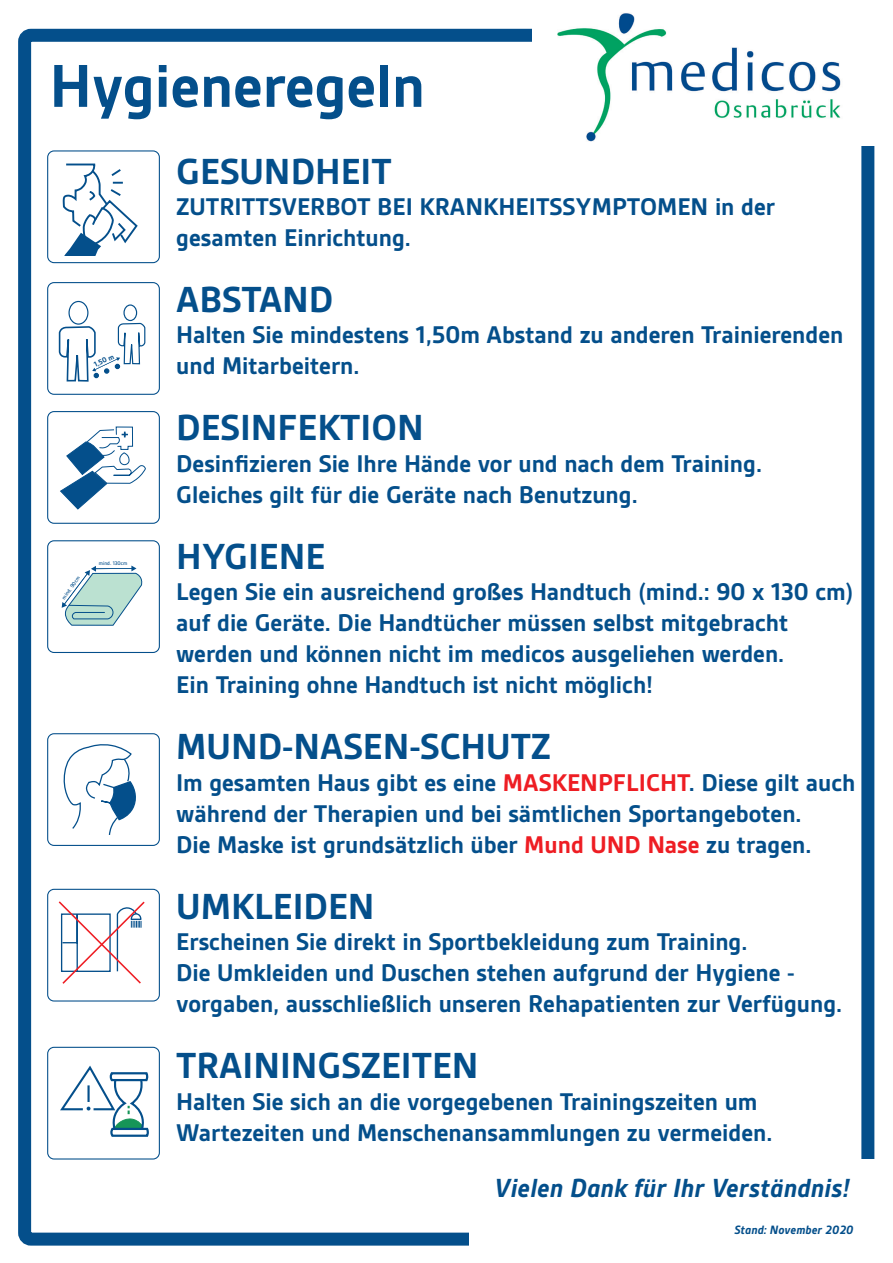
<style>
.page{position:relative;width:893px;height:1263px;background:#fff}
.page>*{position:absolute;margin:0;border:0;box-sizing:border-box;transform-origin:0 0}
.t1{font:700 64.95px "Gesta";color:#044f8b}
.t2{font:700 39px "Gesta";color:#044f8b}
.t3{font:italic 700 28.2px "Gesta";color:#044f8b}
.t4{font:700 25.95px/31.2px "Gesta";color:#044f8b}
.t5{font:italic 700 13.05px "Gesta";color:#044f8b}
.t6{font:700 7.8px "Gesta";color:#044f8b}
.t7{font:500 5.55px "Gesta";color:#044f8b}
.s1{color:#ee1d23}
</style>
<div class="page">
<div style="left:18px;top:29px;width:856px;height:1216px;border:13px solid #044f8b;border-radius:6px"></div>
<div style="left:532px;top:0;width:361px;height:145px;background:#fff"></div>
<img style="left:557px;top:13px;width:284px;height:128px">
<div style="left:47px;top:1047px;width:113px;height:112px;border:1px solid #044f8b;border-radius:6px"></div>
<div style="left:47px;top:150px;width:113px;height:113px;border:1px solid #044f8b;border-radius:6px"></div>
<svg style="left:62px;top:163px;width:76px;height:93px"></svg>
<div style="left:47px;top:282px;width:113px;height:113px;border:1px solid #044f8b;border-radius:6px"></div>
<svg style="left:58px;top:300px;width:88px;height:82px"></svg>
<div style="left:47px;top:411px;width:113px;height:113px;border:1px solid #044f8b;border-radius:6px"></div>
<svg style="left:60px;top:426px;width:86px;height:84px"></svg>
<div style="left:47px;top:540px;width:113px;height:113px;border:1px solid #044f8b;border-radius:6px"></div>
<svg style="left:62px;top:565px;width:81px;height:61px"></svg>
<div style="left:47px;top:733px;width:113px;height:113px;border:1px solid #044f8b;border-radius:6px"></div>
<svg style="left:63px;top:744px;width:73px;height:91px"></svg>
<svg style="left:60px;top:1065px;width:89px;height:72px"></svg>
<div style="left:47px;top:889px;width:113px;height:112px;border:1px solid #044f8b;border-radius:6px"></div>
<svg style="left:58px;top:901px;width:87px;height:83px"></svg>
<div style="left:469px;top:1159px;width:417px;height:96px;background:#fff"></div>
<h1 class="t1" style="left:49px;top:49px;width:377px">Hygieneregeln</h1>
<p class="t6" style="left:93px;top:361px;width:23px;rotate:-25deg">1,50 m</p>
<p class="t7" style="left:61px;top:597px;width:28px;rotate:-54deg">mind. 90cm</p>
<p class="t7" style="left:99px;top:560px;width:30px">mind. 130cm</p>
<h2 class="t2" style="left:176px;top:149px;width:217px">GESUNDHEIT</h2>
<p class="t4" style="left:176px;top:191px;width:600px">ZUTRITTSVERBOT BEI KRANKHEITSSYMPTOMEN in der gesamten Einrichtung.</p>
<h2 class="t2" style="left:176px;top:277px;width:159px">ABSTAND</h2>
<p class="t4" style="left:176px;top:319px;width:669px">Halten Sie mindestens 1,50m Abstand zu anderen Trainierenden und Mitarbeitern.</p>
<h2 class="t2" style="left:176px;top:406px;width:249px">DESINFEKTION</h2>
<p class="t4" style="left:176px;top:448px;width:587px">Desinfizieren Sie Ihre Hände vor und nach dem Training.<br>Gleiches gilt für die Geräte nach Benutzung.</p>
<h2 class="t2" style="left:176px;top:534px;width:151px">HYGIENE</h2>
<p class="t4" style="left:176px;top:576px;width:678px">Legen Sie ein ausreichend großes Handtuch (mind.: 90 x 130 cm) auf die Geräte. Die Handtücher müssen selbst mitgebracht werden und können nicht im medicos ausgeliehen werden.<br>Ein Training ohne Handtuch ist nicht möglich!</p>
<h2 class="t2" style="left:176px;top:725px;width:376px">MUND-NASEN-SCHUTZ</h2>
<p class="t4" style="left:176px;top:767px;width:681px">Im gesamten Haus gibt es eine <span class="s1">MASKENPFLICHT</span>. Diese gilt auch während der Therapien und bei sämtlichen Sportangeboten.<br>Die Maske ist grundsätzlich über <span class="s1">Mund UND Nase</span> zu tragen.</p>
<h2 class="t2" style="left:176px;top:884px;width:200px">UMKLEIDEN</h2>
<p class="t4" style="left:176px;top:926px;width:667px">Erscheinen Sie direkt in Sportbekleidung zum Training.<br>Die Umkleiden und Duschen stehen aufgrund der Hygiene - vorgaben, ausschließlich unseren Rehapatienten zur Verfügung.</p>
<h2 class="t2" style="left:176px;top:1044px;width:304px">TRAININGSZEITEN</h2>
<p class="t4" style="left:176px;top:1086px;width:598px">Halten Sie sich an die vorgegebenen Trainingszeiten um<br>Wartezeiten und Menschenansammlungen zu vermeiden.</p>
<p class="t3" style="left:494px;top:1171px;width:357px">Vielen Dank für Ihr Verständnis!</p>
<p class="t5" style="left:734px;top:1222px;width:121px">Stand: November 2020</p>
</div>
